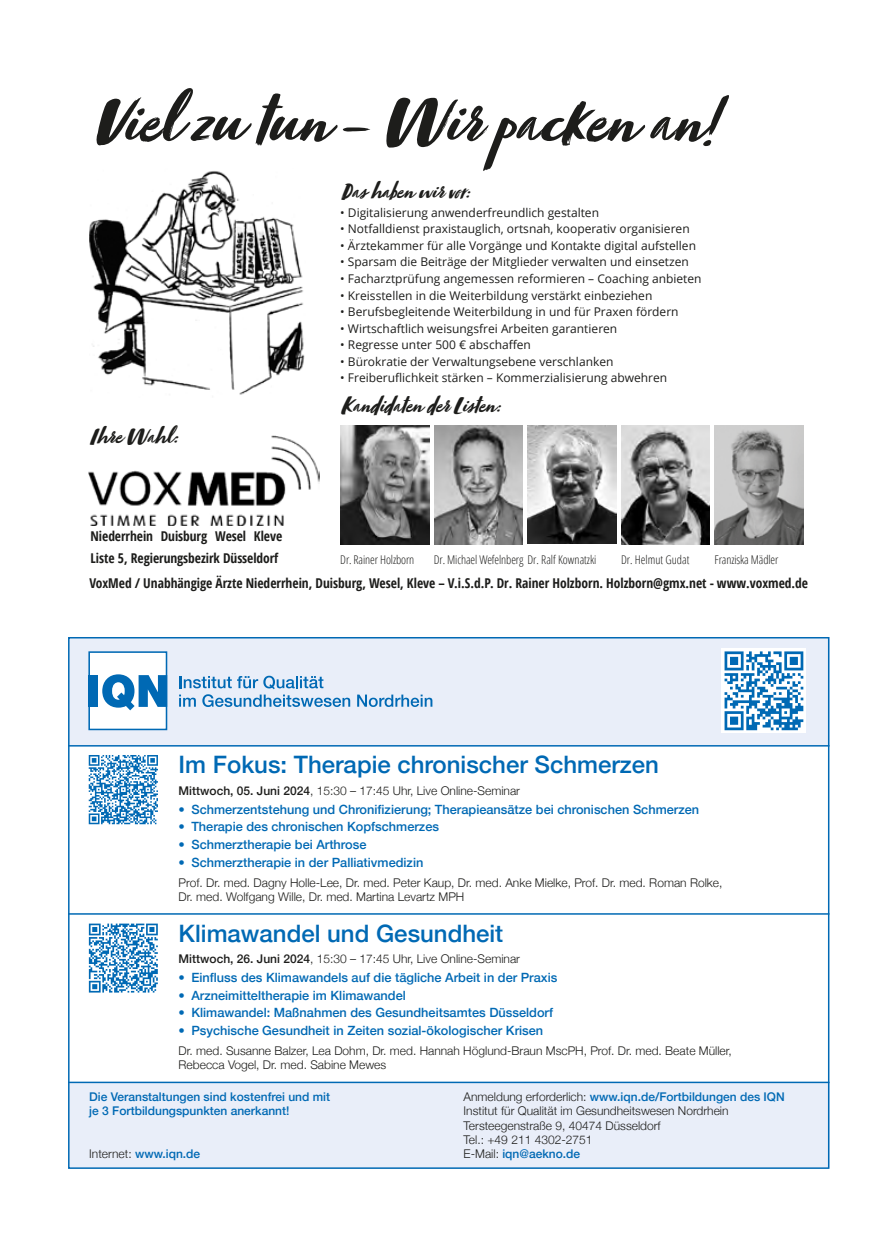
<style>
.page{position:relative;width:872px;height:1234px;background:#fff}
.page>*{position:absolute;margin:0;border:0;box-sizing:border-box;transform-origin:0 0}
.t1{font:italic 72px "Zooja Pro";color:#1d1d1b}
.t2{font:500 24px "Helvetica Neue";color:#0069b4}
.t3{font:italic 24px "Zooja Pro";color:#1d1d1b}
.t4{font:700 condensed 13.5px/22.4px "Open Sans";color:#1d1d1b}
.t5{font:500 12.75px "Helvetica Neue";color:#0069b4}
.t6{font:12px "Open Sans";color:#1d1d1b}
.t7{font:300 12px/14.2px "Helvetica Neue";color:#1d1d1b}
.t8{font:500 12px/14.2px "Helvetica Neue";color:#0069b4}
.t9{font:300 condensed 12px "Open Sans";letter-spacing:-.01em;color:#1d1d1b}
.s1{font-weight:500}
.s2{font-weight:500;color:#0069b4}
.s3{font-weight:300;color:#1d1d1b}
</style>
<div class="page">
<img style="left:89px;top:171px;width:216px;height:224px">
<img style="left:340px;top:425px;width:89px;height:119px">
<img style="left:434px;top:425px;width:89px;height:119px">
<img style="left:527px;top:425px;width:90px;height:118px">
<img style="left:621px;top:425px;width:89px;height:119px">
<svg style="left:714px;top:425px;width:90px;height:119px"></svg>
<img style="left:715px;top:425px;width:88px;height:119px">
<img style="left:88px;top:435px;width:231px;height:90px">
<div style="left:68px;top:1082px;width:761px;height:85px;background:#e9eef9"></div>
<div style="left:68px;top:637px;width:761px;height:108px;background:#e9eef9"></div>
<hr style="left:68px;top:745px;width:761px;height:1px;background:#0069b4">
<div style="left:89px;top:652px;width:77px;height:77px;background:#fff"></div>
<div style="left:88px;top:651px;width:79px;height:79px;border:2px solid #0069b4"></div>
<svg style="left:179px;top:675px;width:171px;height:31px"></svg>
<svg style="left:357px;top:694px;width:75px;height:12px"></svg>
<div style="left:89px;top:675px;width:9px;height:31px;background:#0069b4"></div>
<svg style="left:102px;top:674px;width:65px;height:36px"></svg>
<svg style="left:722px;top:648px;width:84px;height:84px"></svg>
<svg style="left:724px;top:651px;width:79px;height:79px;background:#7eb3d9"></svg>
<svg style="left:88px;top:755px;width:69px;height:70px"></svg>
<svg style="left:89px;top:755px;width:69px;height:69px"></svg>
<hr style="left:68px;top:913px;width:761px;height:1px;background:#0069b4">
<svg style="left:88px;top:923px;width:67px;height:70px"></svg>
<svg style="left:89px;top:923px;width:69px;height:69px"></svg>
<hr style="left:68px;top:1081px;width:761px;height:1px;background:#0069b4">
<h1 class="t1" style="left:89px;top:79px;width:654px">Viel zutun–Wirpackenan!</h1>
<h2 class="t3" style="left:340px;top:178px;width:138px">Dashabenwirvor :</h2>
<p class="t6" style="left:340px;top:204px;width:260px">• Digitalisierung anwenderfreundlich gestalten</p>
<p class="t6" style="left:340px;top:221px;width:351px">• Notfalldienst praxistauglich, ortsnah, kooperativ organisieren</p>
<p class="t6" style="left:340px;top:237px;width:357px">• Ärztekammer für alle Vorgänge und Kontakte digital aufstellen</p>
<p class="t6" style="left:340px;top:254px;width:350px">• Sparsam die Beiträge der Mitglieder verwalten und einsetzen</p>
<p class="t6" style="left:340px;top:270px;width:363px">• Facharztprüfung angemessen reformieren – Coaching anbieten</p>
<p class="t6" style="left:340px;top:287px;width:314px">• Kreisstellen in die Weiterbildung verstärkt einbeziehen</p>
<p class="t6" style="left:340px;top:303px;width:340px">• Berufsbegleitende Weiterbildung in und für Praxen fördern</p>
<p class="t6" style="left:340px;top:320px;width:278px">• Wirtschaftlich weisungsfrei Arbeiten garantieren</p>
<p class="t6" style="left:340px;top:336px;width:192px">• Regresse unter 500 € abschaffen</p>
<p class="t6" style="left:340px;top:353px;width:275px">• Bürokratie der Verwaltungsebene verschlanken</p>
<p class="t6" style="left:340px;top:369px;width:328px">• Freiberuflichkeit stärken – Kommerzialisierung abwehren</p>
<h2 class="t3" style="left:89px;top:422px;width:97px">IhreWahl:</h2>
<h2 class="t3" style="left:340px;top:391px;width:169px">KandidatenderListen:</h2>
<p class="t4" style="left:91px;top:524px;width:193px">Niederrhein Duisburg Wesel Kleve<br>Liste 5, Regierungsbezirk Düsseldorf</p>
<p class="t4" style="left:89px;top:571px;width:720px">VoxMed / Unabhängige Ärzte Niederrhein, Duisburg, Wesel, Kleve – V.i.S.d.P. Dr. Rainer Holzborn. Holzborn@gmx.net - www.voxmed.de</p>
<p class="t9" style="left:340px;top:551px;width:75px">Dr. Rainer Holzborn</p>
<p class="t9" style="left:434px;top:551px;width:164px">Dr. Michael Wefelnberg Dr. Ralf Kownatzki</p>
<p class="t9" style="left:621px;top:551px;width:70px">Dr. Helmut Gudat</p>
<p class="t9" style="left:714px;top:551px;width:65px">Franziska Mädler</p>
<h2 class="t2" style="left:179px;top:745px;width:482px">Im Fokus: Therapie chronischer Schmerzen</h2>
<p class="t7" style="left:179px;top:782px;width:343px"><span class="s1">Mittwoch, 05. Juni 2024</span>, 15:30 – 17:45 Uhr, Live Online-Seminar</p>
<p class="t5" style="left:179px;top:798px;width:522px">• Schmerzentstehung und Chronifizierung; Therapieansätze bei chronischen Schmerzen</p>
<p class="t5" style="left:179px;top:816px;width:262px">• Therapie des chronischen Kopfschmerzes</p>
<p class="t5" style="left:179px;top:833px;width:189px">• Schmerztherapie bei Arthrose</p>
<p class="t5" style="left:179px;top:851px;width:246px">• Schmerztherapie in der Palliativmedizin</p>
<p class="t7" style="left:179px;top:874px;width:545px">Prof. Dr. med. Dagny Holle‐Lee, Dr. med. Peter Kaup, Dr. med. Anke Mielke, Prof. Dr. med. Roman Rolke,<br>Dr. med. Wolfgang Wille, Dr. med. Martina Levartz MPH</p>
<h2 class="t2" style="left:179px;top:913px;width:326px">Klimawandel und Gesundheit</h2>
<p class="t7" style="left:179px;top:950px;width:343px"><span class="s1">Mittwoch, 26. Juni 2024</span>, 15:30 – 17:45 Uhr, Live Online-Seminar</p>
<p class="t5" style="left:179px;top:966px;width:380px">• Einfluss des Klimawandels auf die tägliche Arbeit in der Praxis</p>
<p class="t5" style="left:179px;top:984px;width:229px">• Arzneimitteltherapie im Klimawandel</p>
<p class="t5" style="left:179px;top:1002px;width:376px">• Klimawandel: Maßnahmen des Gesundheitsamtes Düsseldorf</p>
<p class="t5" style="left:179px;top:1019px;width:366px">• Psychische Gesundheit in Zeiten sozial-ökologischer Krisen</p>
<p class="t7" style="left:179px;top:1042px;width:555px">Dr. med. Susanne Balzer, Lea Dohm, Dr. med. Hannah Höglund-Braun MscPH, Prof. Dr. med. Beate Müller,<br>Rebecca Vogel, Dr. med. Sabine Mewes</p>
<p class="t7" style="left:463px;top:1088px;width:322px">Anmeldung erforderlich: <span class="s2">www.iqn.de/Fortbildungen des IQN </span>Institut für Qualität im Gesundheitswesen Nordrhein Tersteegenstraße 9, 40474 Düsseldorf<br>Tel.: +49 211 4302-2751<br>E-Mail: <span class="s2">iqn@aekno.de</span></p>
<p class="t8" style="left:89px;top:1088px;width:242px">Die Veranstaltungen sind kostenfrei und mit je 3 Fortbildungspunkten anerkannt!</p>
<p class="t8" style="left:89px;top:1145px;width:112px"><span class="s3">Internet:</span> www.iqn.de</p>
</div>
